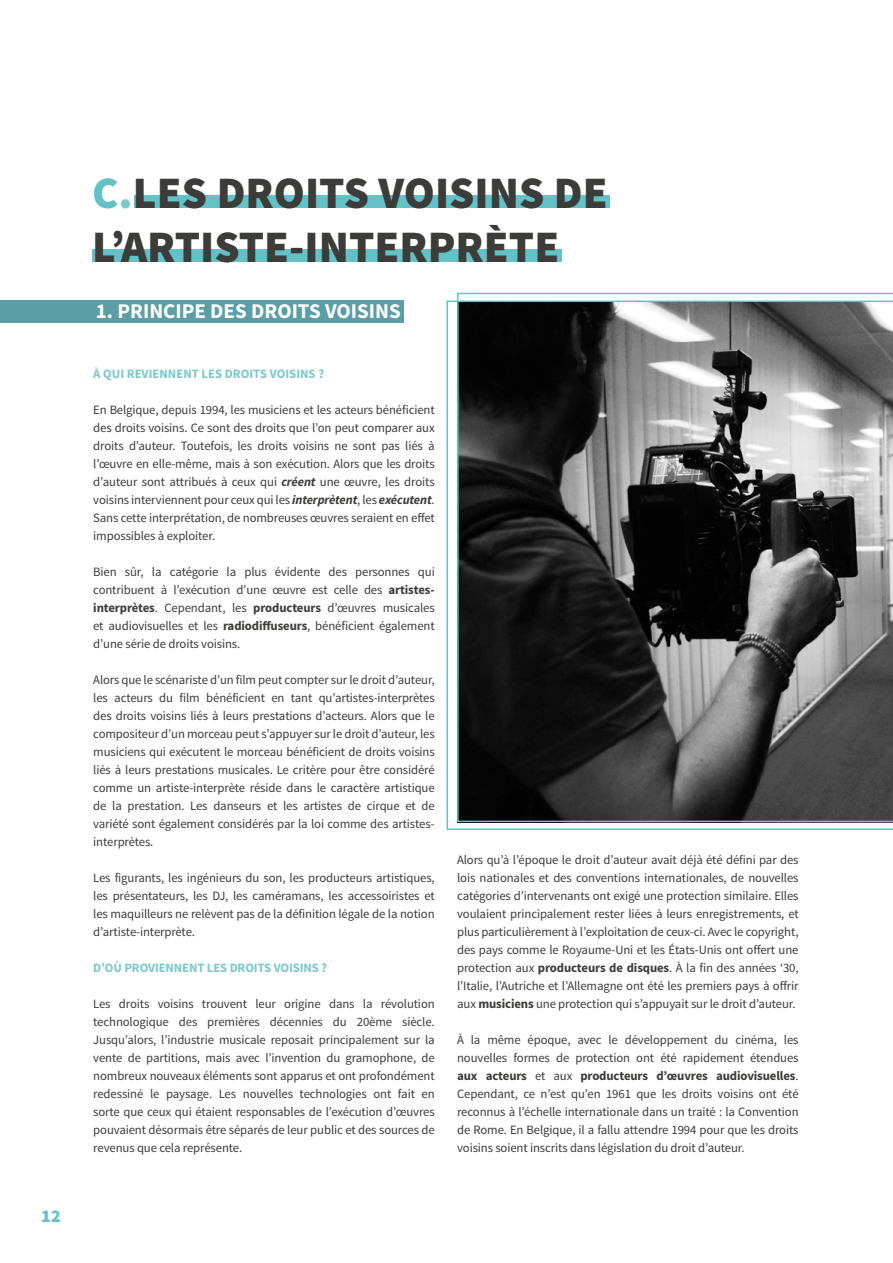
<style>
.page{position:relative;width:893px;height:1263px;background:#fff}
.page>*{position:absolute;margin:0;border:0;box-sizing:border-box;transform-origin:0 0}
.t1{font:900 45px/54px "Source Sans Pro";color:#3c3c3b}
.t2{font:700 21px "Source Sans Pro";color:#fff}
.t3{font:900 18px "Source Sans Pro";color:#64c2c7}
.t4{font:12.75px/18px "Source Sans Pro";letter-spacing:-.01em;color:#3c3c3b;text-align:justify}
.t5{font:700 12.75px "Source Sans Pro";letter-spacing:-.01em;color:#7bc8ce}
.s1{color:#64c2c7}
.s2{color:#7bc8ce}
.s3{font-weight:700;font-style:italic}
.s4{font-weight:700}
</style>
<div class="page">
<svg style="left:446px;top:300px;width:447px;height:530px"></svg>
<svg style="left:457px;top:293px;width:436px;height:529px;background:#4d4f4f"></svg>
<div style="left:92px;top:249px;width:469px;height:13px;background:#64c2c7"></div>
<div style="left:134px;top:195px;width:476px;height:13px;background:#64c2c7"></div>
<div style="left:0;top:301px;width:404px;height:22px;background:#5b9ea6"></div>
<h3 class="t3" style="left:41px;top:1205px;width:21px">12</h3>
<h1 class="t1" style="left:92px;top:168px;width:517px"><span class="s1">C</span><span class="s2">.</span>LES DROITS VOISINS DE<br>L’ARTISTE-INTERPRÈTE</h1>
<h2 class="t2" style="left:96px;top:297px;width:307px">1. PRINCIPE DES DROITS VOISINS</h2>
<p class="t5" style="left:93px;top:366px;width:232px">À QUI REVIENNENT LES DROITS VOISINS ?</p>
<p class="t4" style="left:93px;top:401px;width:343px">En Belgique, depuis 1994, les musiciens et les acteurs bénéficient des droits voisins. Ce sont des droits que l’on peut comparer aux droits d’auteur. Toutefois, les droits voisins ne sont pas liés à l’œuvre en elle-même, mais à son exécution. Alors que les droits d’auteur sont attribués à ceux qui <span class="s3">créent</span> une œuvre, les droits voisins interviennent pour ceux qui les <span class="s3">interprètent</span>, les <span class="s3">exécutent</span>.<br>Sans cette interprétation, de nombreuses œuvres seraient en effet impossibles à exploiter.</p>
<p class="t4" style="left:93px;top:563px;width:343px">Bien sûr, la catégorie la plus évidente des personnes qui contribuent à l’exécution d’une œuvre est celle des <span class="s4">artistes&shy;interprètes</span>. Cependant, les <span class="s4">producteurs</span> d’œuvres musicales et audiovisuelles et les <span class="s4">radiodiffuseurs</span>, bénéficient également d’une série de droits voisins.</p>
<p class="t4" style="left:93px;top:671px;width:343px">Alors que le scénariste d’un film peut compter sur le droit d’auteur, les acteurs du film bénéficient en tant qu’artistes-interprètes des droits voisins liés à leurs prestations d’acteurs. Alors que le compositeur d’un morceau peut s’appuyer sur le droit d’auteur, les musiciens qui exécutent le morceau bénéficient de droits voisins liés à leurs prestations musicales. Le critère pour être considéré comme un artiste-interprète réside dans le caractère artistique de la prestation. Les danseurs et les artistes de cirque et de variété sont également considérés par la loi comme des artistes&shy;interprètes.</p>
<p class="t4" style="left:93px;top:869px;width:343px">Les figurants, les ingénieurs du son, les producteurs artistiques, les présentateurs, les DJ, les caméramans, les accessoiristes et les maquilleurs ne relèvent pas de la définition légale de la notion d’artiste-interprète.</p>
<p class="t5" style="left:93px;top:960px;width:235px">D’OÙ PROVIENNENT LES DROITS VOISINS ?</p>
<p class="t4" style="left:93px;top:995px;width:343px">Les droits voisins trouvent leur origine dans la révolution technologique des premières décennies du 20ème siècle.<br>Jusqu’alors, l’industrie musicale reposait principalement sur la vente de partitions, mais avec l’invention du gramophone, de nombreux nouveaux éléments sont apparus et ont profondément redessiné le paysage. Les nouvelles technologies ont fait en sorte que ceux qui étaient responsables de l’exécution d’œuvres pouvaient désormais être séparés de leur public et des sources de revenus que cela représente.</p>
<p class="t4" style="left:457px;top:851px;width:343px">Alors qu’à l’époque le droit d’auteur avait déjà été défini par des lois nationales et des conventions internationales, de nouvelles catégories d’intervenants ont exigé une protection similaire. Elles voulaient principalement rester liées à leurs enregistrements, et plus particulièrement à l’exploitation de ceux-ci. Avec le copyright, des pays comme le Royaume-Uni et les États-Unis ont offert une protection aux <span class="s4">producteurs de disques</span>. À la fin des années ‘30, l’Italie, l’Autriche et l’Allemagne ont été les premiers pays à offrir aux <span class="s4">musiciens</span> une protection qui s’appuyait sur le droit d’auteur.</p>
<p class="t4" style="left:457px;top:1031px;width:343px">À la même époque, avec le développement du cinéma, les nouvelles formes de protection ont été rapidement étendues <span class="s4">aux acteurs</span> et aux <span class="s4">producteurs d’œuvres audiovisuelles</span>.<br>Cependant, ce n’est qu’en 1961 que les droits voisins ont été reconnus à l’échelle internationale dans un traité : la Convention de Rome. En Belgique, il a fallu attendre 1994 pour que les droits voisins soient inscrits dans législation du droit d’auteur.</p>
</div>
